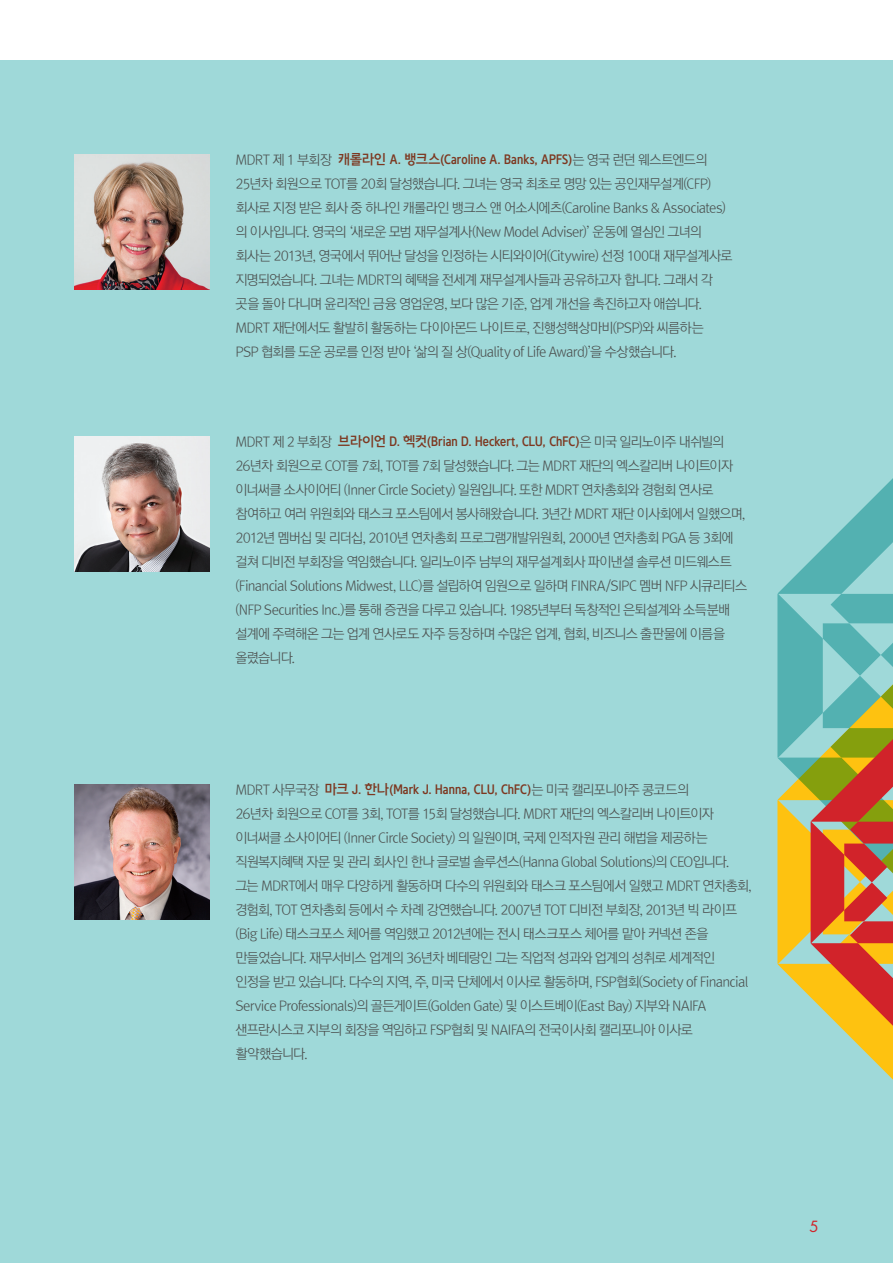
<style>
.page{position:relative;width:893px;height:1263px;background:#9fd9d9}
.page>*{position:absolute;margin:0;border:0;box-sizing:border-box;transform-origin:0 0}
.Intro_Paragraph{font:15px "Samsung Gothic";letter-spacing:.005em;color:#7d3821}
.Header_D{font:15px "Futura";color:#d1232a}
.Intro_Paragraph-2{font:13.5px/24px "Rix Go L";letter-spacing:-.055em;color:#4c504f}
.s1{font-family:"Rix Go L";font-size:13.5px;color:#4c504f}
</style>
<div class="page">
<svg style="left:777px;top:478px;width:116px;height:602px"></svg>
<div style="left:0;top:0;width:893px;height:60px;background:#fff"></div>
<img style="left:75px;top:154px;width:135px;height:135px">
<img style="left:75px;top:436px;width:135px;height:135px">
<img style="left:75px;top:784px;width:135px;height:135px">
<p class="Intro_Paragraph" style="left:235px;top:152px;width:474px"><span class="s1">MDRT 제 1 부회장</span> 캐롤라인 A. 뱅크스(Caroline A. Banks, APFS)<span class="s1">는 영국 런던 웨스트엔드의</span></p>
<p class="Intro_Paragraph-2" style="left:235px;top:172px;width:499px">25년차 회원으로 TOT를 20회 달성했습니다. 그녀는 영국 최초로 명망 있는 공인재무설계(CFP) 회사로 지정 받은 회사 중 하나인 캐롤라인 뱅크스 앤 어소시에츠(Caroline Banks &amp; Associates) 의 이사입니다. 영국의 ‘새로운 모범 재무설계사(New Model Adviser)’ 운동에 열심인 그녀의 회사는 2013년, 영국에서 뛰어난 달성을 인정하는 시티와이어(Citywire) 선정 100대 재무설계사로 지명되었습니다. 그녀는 MDRT의 혜택을 전세계 재무설계사들과 공유하고자 합니다. 그래서 각 곳을 돌아 다니며 윤리적인 금융 영업운영, 보다 많은 기준, 업계 개선을 촉진하고자 애씁니다.<br>MDRT 재단에서도 활발히 활동하는 다이아몬드 나이트로, 진행성핵상마비(PSP)와 씨름하는<br>PSP 협회를 도운 공로를 인정 받아 ‘삶의 질 상(Quality of Life Award)’을 수상했습니다.</p>
<p class="Intro_Paragraph" style="left:235px;top:434px;width:490px"><span class="s1">MDRT 제 2 부회장</span> 브라이언 D. 헥컷(Brian D. Heckert, CLU, ChFC)<span class="s1">은 미국 일리노이주 내쉬빌의</span></p>
<p class="Intro_Paragraph-2" style="left:235px;top:454px;width:513px">26년차 회원으로 COT를 7회, TOT를 7회 달성했습니다. 그는 MDRT 재단의 엑스칼리버 나이트이자 이너써클 소사이어티 (Inner Circle Society) 일원입니다. 또한 MDRT 연차총회와 경험회 연사로 참여하고 여러 위원회와 태스크 포스팀에서 봉사해왔습니다. 3년간 MDRT 재단 이사회에서 일했으며, 2012년 멤버십 및 리더십, 2010년 연차총회 프로그램개발위원회, 2000년 연차총회 PGA 등 3회에 걸쳐 디비전 부회장을 역임했습니다. 일리노이주 남부의 재무설계회사 파이낸셜 솔루션 미드웨스트 (Financial Solutions Midwest, LLC)를 설립하여 임원으로 일하며 FINRA/SIPC 멤버 NFP 시큐리티스 (NFP Securities Inc.)를 통해 증권을 다루고 있습니다. 1985년부터 독창적인 은퇴설계와 소득분배 설계에 주력해온 그는 업계 연사로도 자주 등장하며 수많은 업계, 협회, 비즈니스 출판물에 이름을 올렸습니다.</p>
<p class="Intro_Paragraph" style="left:235px;top:782px;width:455px"><span class="s1">MDRT 사무국장</span> 마크 J. 한나(Mark J. Hanna, CLU, ChFC)<span class="s1">는 미국 캘리포니아주 콩코드의</span></p>
<p class="Intro_Paragraph-2" style="left:235px;top:802px;width:518px">26년차 회원으로 COT를 3회, TOT를 15회 달성했습니다. MDRT 재단의 엑스칼리버 나이트이자 이너써클 소사이어티 (Inner Circle Society) 의 일원이며, 국제 인적자원 관리 해법을 제공하는 직원복지혜택 자문 및 관리 회사인 한나 글로벌 솔루션스(Hanna Global Solutions)의 CEO입니다. 그는 MDRT에서 매우 다양하게 활동하며 다수의 위원회와 태스크 포스팀에서 일했고 MDRT 연차총회, 경험회, TOT 연차총회 등에서 수 차례 강연했습니다. 2007년 TOT 디비전 부회장, 2013년 빅 라이프 (Big Life) 태스크포스 체어를 역임했고 2012년에는 전시 태스크포스 체어를 맡아 커넥션 존을 만들었습니다. 재무서비스 업계의 36년차 베테랑인 그는 직업적 성과와 업계의 성취로 세계적인 인정을 받고 있습니다. 다수의 지역, 주, 미국 단체에서 이사로 활동하며, FSP협회(Society of Financial Service Professionals)의 골든게이트(Golden Gate) 및 이스트베이(East Bay) 지부와 NAIFA 샌프란시스코 지부의 회장을 역임하고 FSP협회 및 NAIFA의 전국이사회 캘리포니아 이사로 활약했습니다.</p>
<p class="Header_D" style="left:809px;top:1216px;width:11px">5</p>
</div>
